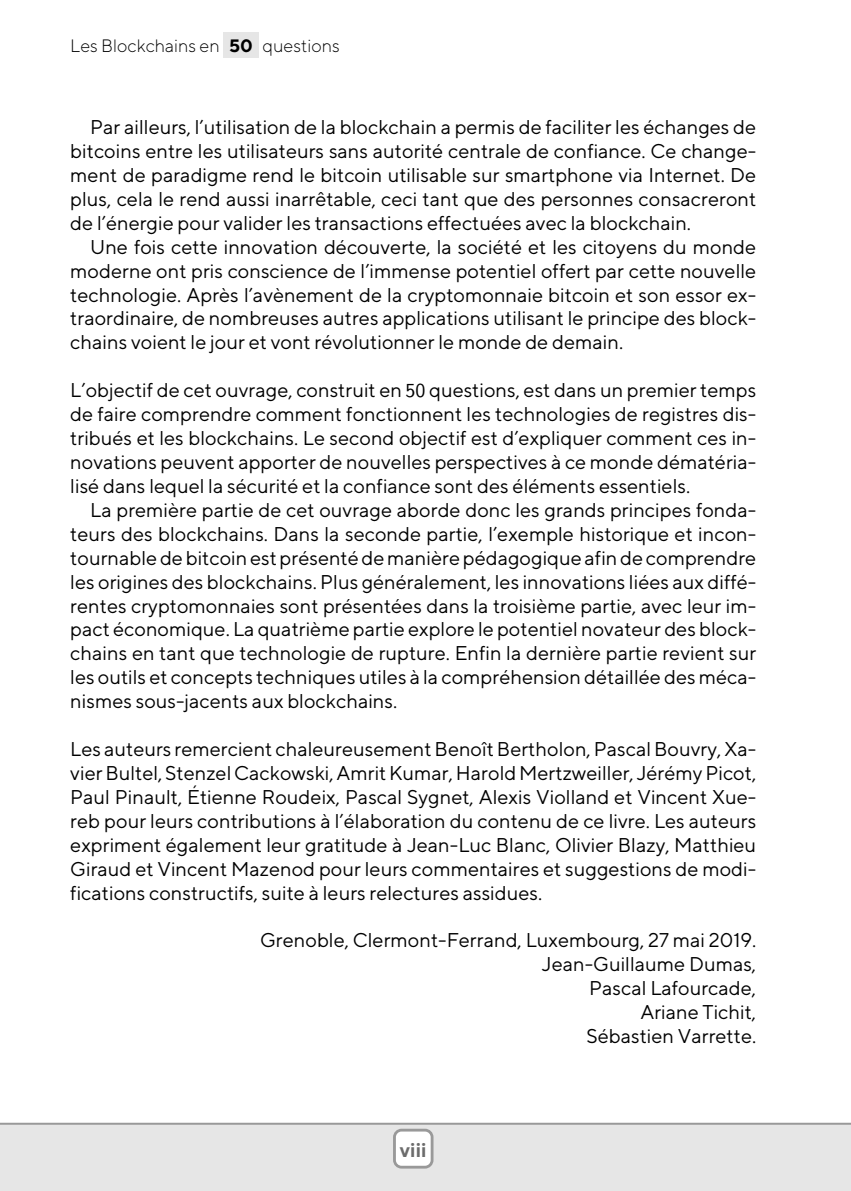
<style>
.page{position:relative;width:851px;height:1191px;background:#fff}
.page>*{position:absolute;margin:0;border:0;box-sizing:border-box;transform-origin:0 0}
.t1{font:9.8px "TT Norms";color:#000}
.t2{font:700 9.8px "TT Norms";color:#6c6c6c}
.t3{font:300 8.8px "TT Norms";color:#000}
.s1{font-weight:700}
.s2{font-family:"LM Sans 10";font-size:20px}
</style>
<div class="page">
<div style="left:223px;top:33px;width:36px;height:25px;background:#e6e6e6"></div>
<div style="left:0;top:1124px;width:850px;height:67px;background:#e6e6e6"></div>
<hr style="left:0;top:1122px;width:850px;height:2px;background:#999">
<svg style="left:393px;top:1128px;width:40px;height:40px"></svg>
<div style="left:396px;top:1131px;width:34px;height:34px;background:#fff;border-radius:6px"></div>
<p class="t3" style="left:70px;top:44px;width:271px">Les Blockchains en <span class="s1">50</span> questions</p>
<p class="t1" style="left:90px;top:125px;width:667px">Par ailleurs, l’utilisation de la blockchain a permis de faciliter les échanges de</p>
<p class="t1" style="left:70px;top:149px;width:687px">bitcoins entre les utilisateurs sans autorité centrale de confiance. Ce change-</p>
<p class="t1" style="left:70px;top:173px;width:687px">ment de paradigme rend le bitcoin utilisable sur smartphone via Internet. De</p>
<p class="t1" style="left:70px;top:197px;width:687px">plus, cela le rend aussi inarrêtable, ceci tant que des personnes consacreront</p>
<p class="t1" style="left:70px;top:221px;width:622px">de l’énergie pour valider les transactions effectuées avec la blockchain.</p>
<p class="t1" style="left:90px;top:244px;width:667px">Une fois cette innovation découverte, la société et les citoyens du monde</p>
<p class="t1" style="left:70px;top:268px;width:687px">moderne ont pris conscience de l’immense potentiel offert par cette nouvelle</p>
<p class="t1" style="left:70px;top:292px;width:687px">technologie. Après l’avènement de la cryptomonnaie bitcoin et son essor ex-</p>
<p class="t1" style="left:70px;top:316px;width:687px">traordinaire, de nombreuses autres applications utilisant le principe des block-</p>
<p class="t1" style="left:70px;top:340px;width:554px">chains voient le jour et vont révolutionner le monde de demain.</p>
<p class="t1" style="left:70px;top:388px;width:687px">L’objectif de cet ouvrage, construit en <span class="s2">50</span> questions, est dans un premier temps</p>
<p class="t1" style="left:70px;top:412px;width:687px">de faire comprendre comment fonctionnent les technologies de registres dis-</p>
<p class="t1" style="left:70px;top:436px;width:687px">tribués et les blockchains. Le second objectif est d’expliquer comment ces in-</p>
<p class="t1" style="left:70px;top:460px;width:687px">novations peuvent apporter de nouvelles perspectives à ce monde dématéria-</p>
<p class="t1" style="left:70px;top:484px;width:621px">lisé dans lequel la sécurité et la confiance sont des éléments essentiels.</p>
<p class="t1" style="left:90px;top:508px;width:667px">La première partie de cet ouvrage aborde donc les grands principes fonda-</p>
<p class="t1" style="left:70px;top:531px;width:687px">teurs des blockchains. Dans la seconde partie, l’exemple historique et incon-</p>
<p class="t1" style="left:70px;top:555px;width:687px">tournable de bitcoin est présenté de manière pédagogique afin de comprendre</p>
<p class="t1" style="left:70px;top:579px;width:687px">les origines des blockchains. Plus généralement, les innovations liées aux diffé-</p>
<p class="t1" style="left:70px;top:603px;width:687px">rentes cryptomonnaies sont présentées dans la troisième partie, avec leur im-</p>
<p class="t1" style="left:70px;top:627px;width:687px">pact économique. La quatrième partie explore le potentiel novateur des block-</p>
<p class="t1" style="left:70px;top:651px;width:687px">chains en tant que technologie de rupture. Enfin la dernière partie revient sur</p>
<p class="t1" style="left:70px;top:675px;width:687px">les outils et concepts techniques utiles à la compréhension détaillée des méca-</p>
<p class="t1" style="left:70px;top:699px;width:328px">nismes sous-jacents aux blockchains.</p>
<p class="t1" style="left:70px;top:747px;width:687px">Les auteurs remercient chaleureusement Benoît Bertholon, Pascal Bouvry, Xa-</p>
<p class="t1" style="left:70px;top:771px;width:687px">vier Bultel, Stenzel Cackowski, Amrit Kumar, Harold Mertzweiller, Jérémy Picot,</p>
<p class="t1" style="left:70px;top:794px;width:687px">Paul Pinault, Étienne Roudeix, Pascal Sygnet, Alexis Violland et Vincent Xue-</p>
<p class="t1" style="left:70px;top:818px;width:687px">reb pour leurs contributions à l’élaboration du contenu de ce livre. Les auteurs</p>
<p class="t1" style="left:70px;top:842px;width:687px">expriment également leur gratitude à Jean-Luc Blanc, Olivier Blazy, Matthieu</p>
<p class="t1" style="left:70px;top:866px;width:687px">Giraud et Vincent Mazenod pour leurs commentaires et suggestions de modi-</p>
<p class="t1" style="left:70px;top:890px;width:473px">fications constructifs, suite à leurs relectures assidues.</p>
<p class="t1" style="left:260px;top:938px;width:497px">Grenoble, Clermont-Ferrand, Luxembourg, 27 mai 2019.</p>
<p class="t1" style="left:542px;top:962px;width:216px">Jean-Guillaume Dumas,</p>
<p class="t1" style="left:589px;top:986px;width:168px">Pascal Lafourcade,</p>
<p class="t1" style="left:640px;top:1010px;width:117px">Ariane Tichit,</p>
<p class="t1" style="left:586px;top:1034px;width:171px">Sébastien Varrette.</p>
<p class="t2" style="left:400px;top:1147px;width:28px">viii</p>
</div>
